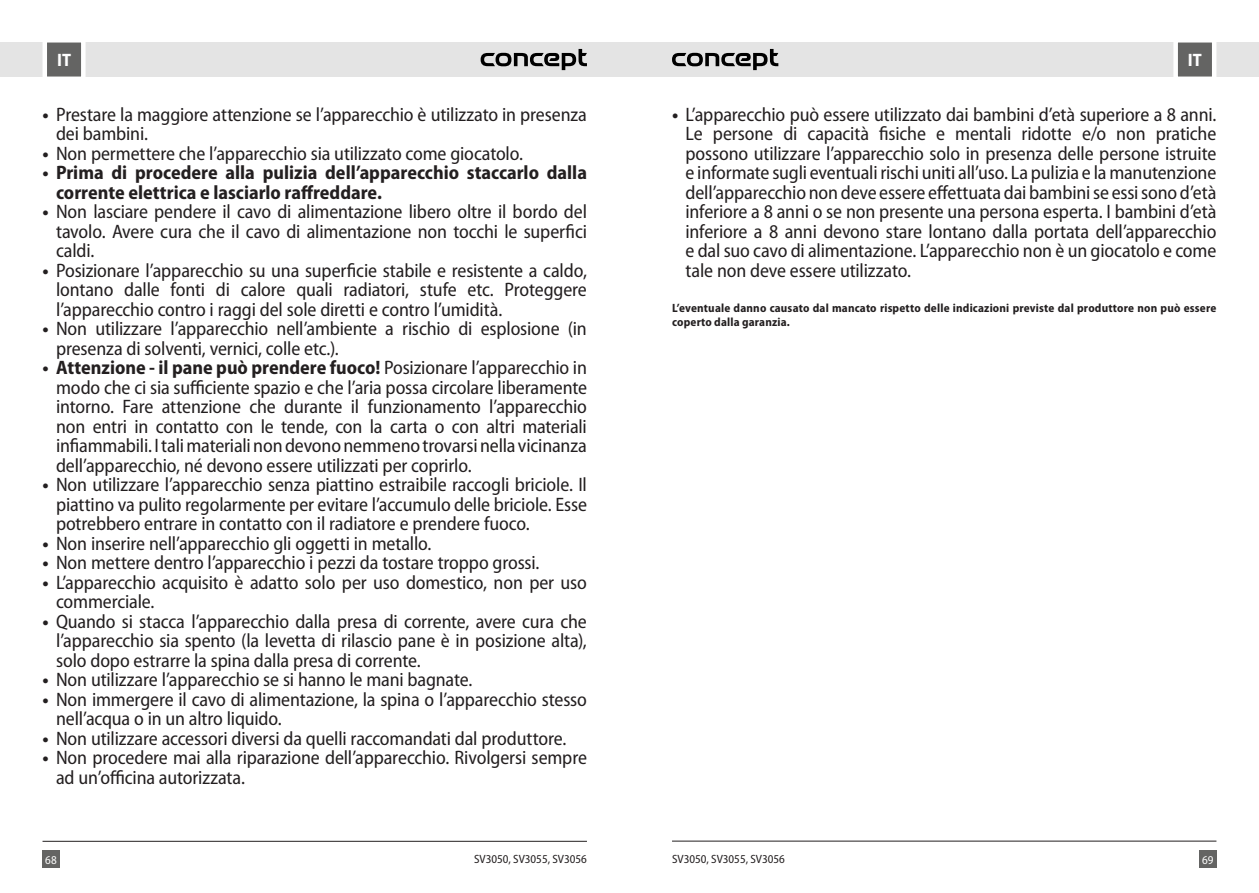
<style>
.page{position:relative;width:1259px;height:893px;background:#fff}
.page>*{position:absolute;margin:0;border:0;box-sizing:border-box;transform-origin:0 0}
.t1{font:semi-condensed 19.5px/19.5px "Myriad Pro";letter-spacing:-.01em;color:#231f20;text-align:justify}
.t2{font:700 semi-condensed 19.5px/19.5px "Myriad Pro";color:#231f20}
.t3{font:700 semi-condensed 18px "Myriad Pro";color:#fff}
.t4{font:700 semi-condensed 12px/13.5px "Myriad Pro";letter-spacing:.015em;color:#231f20}
.t5{font:semi-condensed 12px "Myriad Pro";color:#231f20}
.t6{font:semi-condensed 12px "Myriad Pro";color:#fff}
.s1{font-weight:700}
</style>
<div class="page">
<div style="left:629px;top:43px;width:630px;height:34px;background:#e4e4e4"></div>
<div style="left:0;top:43px;width:629px;height:34px;background:#e4e4e4"></div>
<div style="left:43px;top:850px;width:17px;height:17px;background:#646463"></div>
<div style="left:1199px;top:850px;width:17px;height:17px;background:#646463"></div>
<svg style="left:1171px;top:42px;width:47px;height:35px;background:#8f8f8e"></svg>
<svg style="left:40px;top:42px;width:48px;height:35px;background:#919190"></svg>
<hr style="left:672px;top:841px;width:544px;height:1px;background:#231f20">
<hr style="left:43px;top:841px;width:544px;height:1px;background:#231f20">
<svg style="left:480px;top:49px;width:107px;height:21px"></svg>
<svg style="left:672px;top:49px;width:106px;height:21px"></svg>
<p class="t3" style="left:57px;top:50px;width:15px">IT</p>
<p class="t1" style="left:56px;top:105px;width:532px;text-indent:-13px"><span class="s1">•</span> Prestare la maggiore attenzione se l’apparecchio è utilizzato in presenza dei bambini.</p>
<p class="t1" style="left:43px;top:144px;width:482px"><span class="s1">•</span> Non permettere che l’apparecchio sia utilizzato come giocatolo.</p>
<p class="t2" style="left:56px;top:163px;width:532px;text-indent:-13px">• Prima di procedere alla pulizia dell’apparecchio staccarlo dalla corrente elettrica e lasciarlo raffreddare.</p>
<p class="t1" style="left:56px;top:203px;width:532px;text-indent:-13px"><span class="s1">•</span> Non lasciare pendere il cavo di alimentazione libero oltre il bordo del tavolo. Avere cura che il cavo di alimentazione non tocchi le superfici caldi.</p>
<p class="t1" style="left:56px;top:261px;width:532px;text-indent:-13px"><span class="s1">•</span> Posizionare l’apparecchio su una superficie stabile e resistente a caldo, lontano dalle fonti di calore quali radiatori, stufe etc. Proteggere l’apparecchio contro i raggi del sole diretti e contro l’umidità.</p>
<p class="t1" style="left:56px;top:320px;width:532px;text-indent:-13px"><span class="s1">•</span> Non utilizzare l’apparecchio nell’ambiente a rischio di esplosione (in presenza di solventi, vernici, colle etc.).</p>
<p class="t1" style="left:56px;top:359px;width:532px;text-indent:-13px"><span class="s1">• Attenzione - il pane può prendere fuoco!</span> Posizionare l’apparecchio in modo che ci sia sufficiente spazio e che l’aria possa circolare liberamente intorno. Fare attenzione che durante il funzionamento l’apparecchio non entri in contatto con le tende, con la carta o con altri materiali infiammabili. I tali materiali non devono nemmeno trovarsi nella vicinanza dell’apparecchio, né devono essere utilizzati per coprirlo.</p>
<p class="t1" style="left:56px;top:476px;width:532px;text-indent:-13px"><span class="s1">•</span> Non utilizzare l’apparecchio senza piattino estraibile raccogli briciole. Il piattino va pulito regolarmente per evitare l’accumulo delle briciole. Esse potrebbero entrare in contatto con il radiatore e prendere fuoco.</p>
<p class="t1" style="left:43px;top:534px;width:390px"><span class="s1">•</span> Non inserire nell’apparecchio gli oggetti in metallo.</p>
<p class="t1" style="left:43px;top:554px;width:498px"><span class="s1">•</span> Non mettere dentro l’apparecchio i pezzi da tostare troppo grossi.</p>
<p class="t1" style="left:56px;top:573px;width:532px;text-indent:-13px"><span class="s1">•</span> L’apparecchio acquisito è adatto solo per uso domestico, non per uso commerciale.</p>
<p class="t1" style="left:56px;top:612px;width:532px;text-indent:-13px"><span class="s1">•</span> Quando si stacca l’apparecchio dalla presa di corrente, avere cura che l’apparecchio sia spento (la levetta di rilascio pane è in posizione alta), solo dopo estrarre la spina dalla presa di corrente.</p>
<p class="t1" style="left:43px;top:671px;width:431px"><span class="s1">•</span> Non utilizzare l’apparecchio se si hanno le mani bagnate.</p>
<p class="t1" style="left:56px;top:690px;width:532px;text-indent:-13px"><span class="s1">•</span> Non immergere il cavo di alimentazione, la spina o l’apparecchio stesso nell’acqua o in un altro liquido.</p>
<p class="t1" style="left:43px;top:729px;width:525px"><span class="s1">•</span> Non utilizzare accessori diversi da quelli raccomandati dal produttore.</p>
<p class="t1" style="left:56px;top:749px;width:532px;text-indent:-13px"><span class="s1">•</span> Non procedere mai alla riparazione dell’apparecchio. Rivolgersi sempre ad un’officina autorizzata.</p>
<p class="t3" style="left:1188px;top:50px;width:15px">IT</p>
<p class="t1" style="left:685px;top:105px;width:532px;text-indent:-14px"><span class="s1">•</span> L’apparecchio può essere utilizzato dai bambini d’età superiore a 8 anni.<br>Le persone di capacità fisiche e mentali ridotte e/o non pratiche possono utilizzare l’apparecchio solo in presenza delle persone istruite e informate sugli eventuali rischi uniti all’uso. La pulizia e la manutenzione dell’apparecchio non deve essere effettuata dai bambini se essi sono d’età inferiore a 8 anni o se non presente una persona esperta. I bambini d’età inferiore a 8 anni devono stare lontano dalla portata dell’apparecchio e dal suo cavo di alimentazione. L’apparecchio non è un giocatolo e come tale non deve essere utilizzato.</p>
<p class="t4" style="left:672px;top:302px;width:546px">L’eventuale danno causato dal mancato rispetto delle indicazioni previste dal produttore non può essere coperto dalla garanzia.</p>
<p class="t5" style="left:680px;top:851px;width:114px">SV3050, SV3055, SV3056</p>
<p class="t6" style="left:1202px;top:853px;width:13px">69</p>
<p class="t6" style="left:45px;top:852px;width:13px">68</p>
<p class="t5" style="left:474px;top:851px;width:114px">SV3050, SV3055, SV3056</p>
<p class="t5" style="left:672px;top:851px;width:114px">SV3050, SV3055, SV3056</p>
<p class="t5" style="left:472px;top:851px;width:114px">SV3050, SV3055, SV3056</p>
</div>
